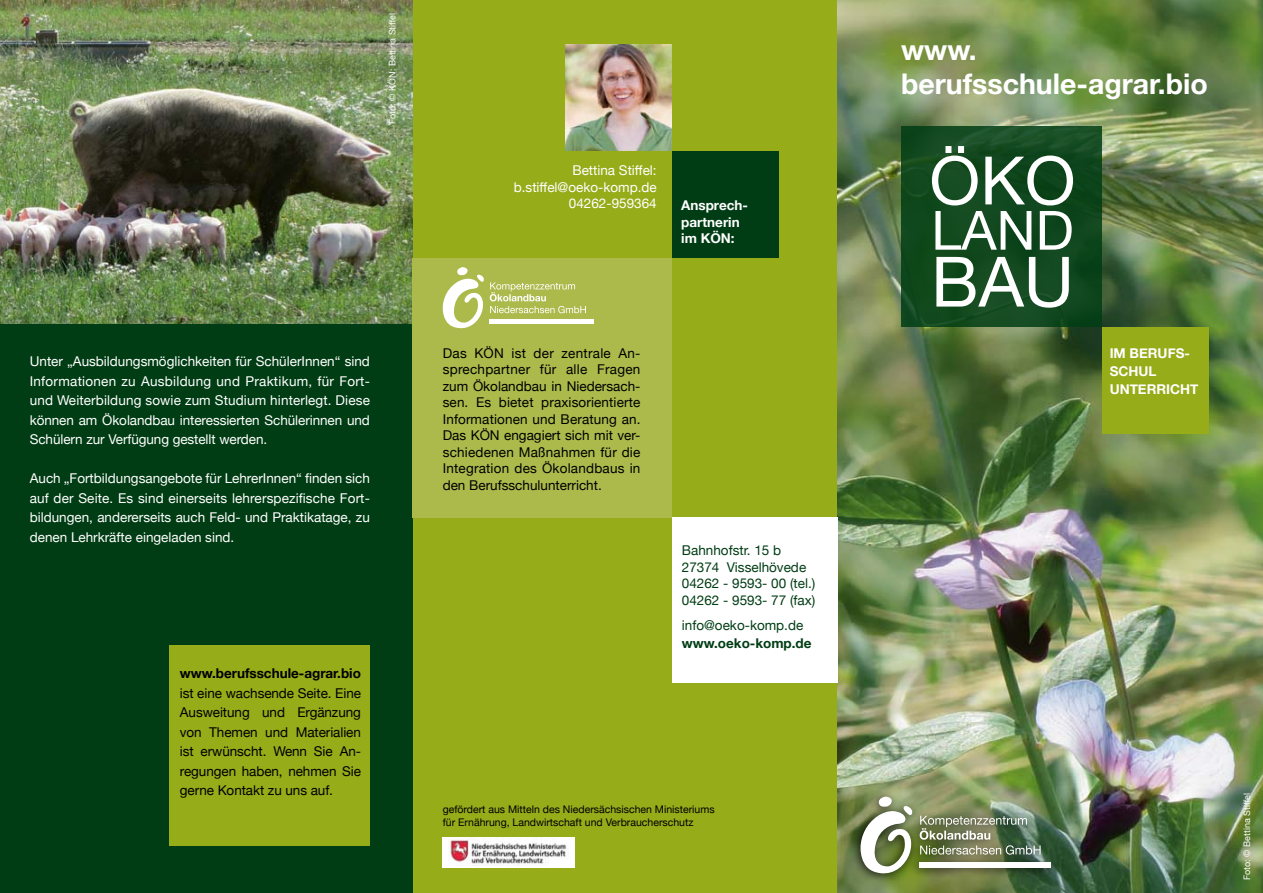
<style>
.page{position:relative;width:1263px;height:893px;background:#fff}
.page>*{position:absolute;margin:0;border:0;box-sizing:border-box;transform-origin:0 0}
.t1{font:69.6px "Helvetica Neue";color:#fff}
.t2{font:66.9px "Helvetica Neue";color:#fff}
.t3{font:54.15px "Helvetica Neue";color:#fff}
.t4{font:700 28.5px/33.2px "Helvetica Neue";color:#fff}
.t5{font:13.5px/19.5px "Helvetica Neue";color:#fff;text-align:justify}
.t6{font:13.5px/16.5px "Helvetica Neue";color:#000;text-align:justify}
.t7{font:13.5px/16.5px "Helvetica Neue";color:#003d14}
.t8{font:700 13.5px/18px "Helvetica Neue";color:#fff}
.t9{font:700 13.5px "Helvetica Neue";color:#000}
.t10{font:700 13.5px "Helvetica Neue";color:#003d14}
.t11{font:10.5px/13.5px "Helvetica Neue";color:#000}
.t12{font:9px "Helvetica Neue";color:#fff}
</style>
<div class="page">
<div style="left:412px;top:0;width:426px;height:893px;background:#96ac19"></div>
<div style="left:0;top:0;width:412px;height:893px;background:#003d14"></div>
<img style="left:838px;top:0;width:425px;height:893px">
<img style="left:0;top:0;width:412px;height:323px">
<div style="left:1102px;top:327px;width:106px;height:107px;background:#96ac19"></div>
<div style="left:901px;top:126px;width:201px;height:201px;background:#11481e"></div>
<div style="left:850px;top:789px;width:207px;height:95px;background:#000;opacity:.75"></div>
<div style="left:919px;top:862px;width:131px;height:6px;background:#fff"></div>
<svg style="left:858px;top:796px;width:55px;height:79px"></svg>
<svg style="left:920px;top:816px;width:121px;height:39px;background:#7d8a6f"></svg>
<div style="left:169px;top:645px;width:201px;height:200px;background:#96ac19"></div>
<div style="left:443px;top:836px;width:132px;height:31px;background:#fff"></div>
<img style="left:449px;top:838px;width:118px;height:27px">
<div style="left:672px;top:151px;width:106px;height:106px;background:#003d14"></div>
<img style="left:565px;top:45px;width:107px;height:106px">
<div style="left:412px;top:258px;width:260px;height:259px;background:#acba4c"></div>
<hr style="left:489px;top:320px;width:105px;height:4px;background:#fff">
<svg style="left:442px;top:267px;width:144px;height:62px"></svg>
<div style="left:672px;top:517px;width:166px;height:166px;background:#fff"></div>
<p class="t12" style="left:386px;top:124px;width:113px;rotate:-90deg">Foto: © KÖN: Bettina Stiffel</p>
<p class="t5" style="left:30px;top:352px;width:342px">Unter „Ausbildungsmöglichkeiten für SchülerInnen“ sind Informationen zu Ausbildung und Praktikum, für Fort&shy;und Weiterbildung sowie zum Studium hinterlegt. Diese können am Ökolandbau interessierten Schülerinnen und Schülern zur Verfügung gestellt werden.</p>
<p class="t5" style="left:30px;top:469px;width:342px">Auch „Fortbildungsangebote für LehrerInnen“ finden sich auf der Seite. Es sind einerseits lehrerspezifische Fort&shy;bildungen, andererseits auch Feld- und Praktikatage, zu denen Lehrkräfte eingeladen sind.</p>
<p class="t9" style="left:180px;top:663px;width:183px">www.berufsschule-agrar.bio</p>
<p class="t6" style="left:180px;top:684px;width:183px;line-height:19.5px">ist eine wachsende Seite. Eine Ausweitung und Ergänzung von Themen und Materialien ist erwünscht. Wenn Sie An&shy;regungen haben, nehmen Sie gerne Kontakt zu uns auf.</p>
<p class="t5" style="left:514px;top:163px;width:144px;line-height:16.5px;text-align:right">Bettina Stiffel: b.stiffel@oeko-komp.de<br>04262-959364</p>
<p class="t8" style="left:681px;top:197px;width:68px;line-height:16.5px">Ansprech&shy;partnerin im KÖN:</p>
<p class="t6" style="left:443px;top:345px;width:199px">Das KÖN ist der zentrale An&shy;sprechpartner für alle Fragen zum Ökolandbau in Niedersach&shy;sen. Es bietet praxisorientierte Informationen und Beratung an.<br>Das KÖN engagiert sich mit ver&shy;schiedenen Maßnahmen für die Integration des Ökolandbaus in den Berufsschulunterricht.</p>
<p class="t7" style="left:682px;top:543px;width:135px">Bahnhofstr. 15 b<br>27374 Visselhövede<br>04262 - 9593- 00 (tel.)<br>04262 - 9593- 77 (fax)</p>
<p class="t7" style="left:682px;top:617px;width:123px">info@oeko-komp.de</p>
<p class="t10" style="left:682px;top:632px;width:131px">www.oeko-komp.de</p>
<p class="t11" style="left:443px;top:803px;width:273px">gefördert aus Mitteln des Niedersächsischen Ministeriums für Ernährung, Landwirtschaft und Verbraucherschutz</p>
<h3 class="t4" style="left:901px;top:34px;width:308px">www. berufsschule-agrar.bio</h3>
<h2 class="t2" style="left:929px;top:132px;width:148px">ÖKO</h2>
<h3 class="t3" style="left:931px;top:191px;width:144px">LAND</h3>
<h1 class="t1" style="left:931px;top:232px;width:144px">BAU</h1>
<p class="t8" style="left:1110px;top:345px;width:90px">IM BERUFS-<br>SCHUL<br>UNTERRICHT</p>
<p class="t12" style="left:1240px;top:880px;width:88px;rotate:-90deg">Foto: © Bettina Stiffel</p>
</div>
